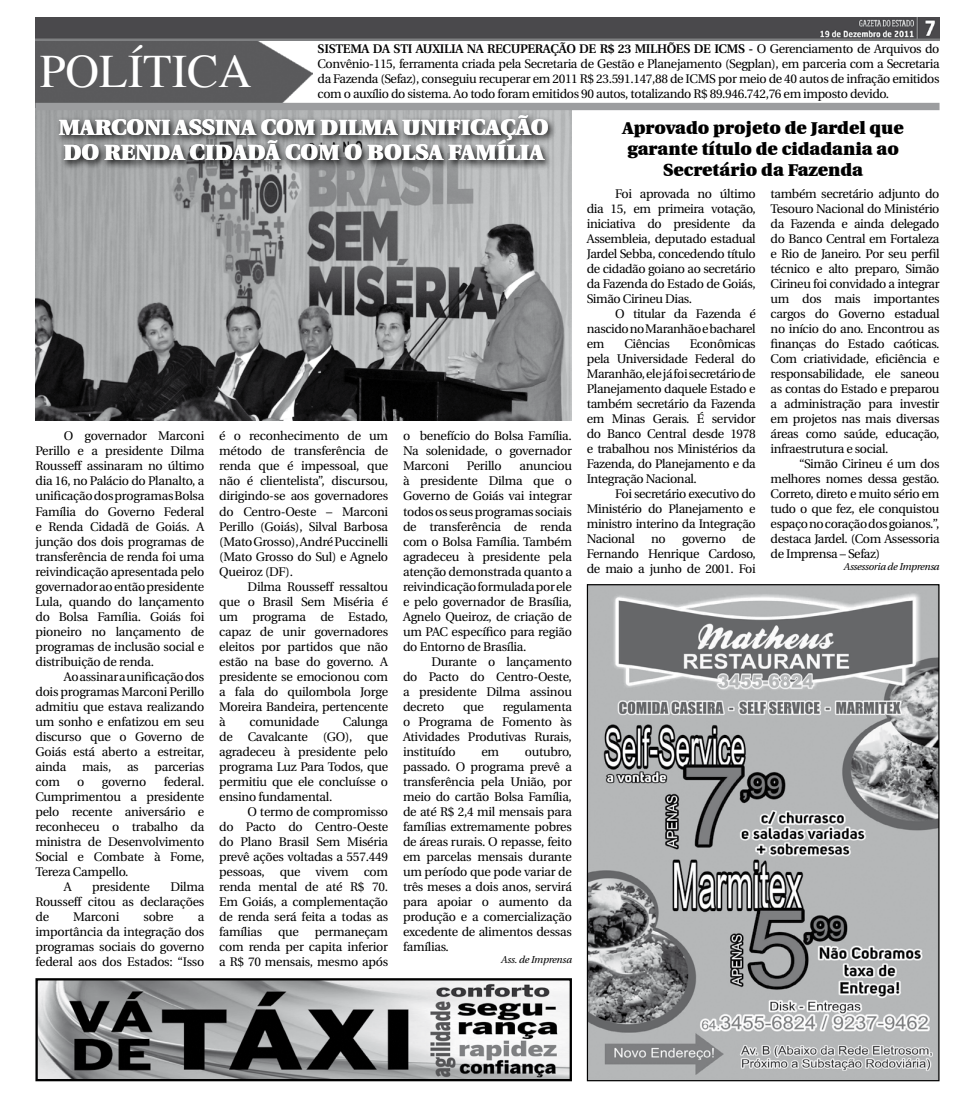
<style>
.page{position:relative;width:975px;height:1099px;background:#fff}
.page>*{position:absolute;margin:0;border:0;box-sizing:border-box;transform-origin:0 0}
.t1{font:47.5px "Times";color:#fff}
.t2{font:900 22.5px/25px "Utopia";color:#fff}
.t3{font:900 17.5px/21px "Utopia";color:#000;text-align:center}
.t4{font:12.5px/15px "Utopia";letter-spacing:-.02em;color:#000;text-align:justify}
.t5{font:600 12.5px "Utopia";letter-spacing:-.03em;color:#000}
.t6{font:italic 10px "Utopia";letter-spacing:-.03em;color:#000}
.s1{font-weight:600}
</style>
<div class="page">
<img style="left:35px;top:110px;width:537px;height:311px">
<img style="left:38px;top:981px;width:531px;height:97px">
<div style="left:35px;top:978px;width:537px;height:103px;border:2px solid #000"></div>
<img style="left:35px;top:40px;width:277px;height:63px">
<div style="left:35px;top:103px;width:904px;height:7px;background:#9c9d9f"></div>
<img style="left:35px;top:18px;width:904px;height:22px">
<img style="left:588px;top:586px;width:349px;height:493px">
<svg style="left:55px;top:111px;width:517px;height:70px;background:#828384"></svg>
<h1 class="t1" style="left:40px;top:44px;width:214px">POLÍTICA</h1>
<p class="t5" style="left:317px;top:42px;width:411px">SISTEMA DA STI AUXILIA NA RECUPERAÇÃO DE R$ 23 MILHÕES DE ICMS</p>
<p class="t4" style="left:317px;top:42px;width:623px;text-indent:431px"><span class="s1">-</span> O Gerenciamento de Arquivos do Convênio-115, ferramenta criada pela Secretaria de Gestão e Planejamento (Segplan), em parceria com a Secretaria da Fazenda (Sefaz), conseguiu recuperar em 2011 R$ 23.591.147,88 de ICMS por meio de 40 autos de infração emitidos com o auxílio do sistema. Ao todo foram emitidos 90 autos, totalizando R$ 89.946.742,76 em imposto devido.</p>
<h3 class="t3" style="left:622px;top:118px;width:282px">APROVADO PROJETO DE JARDEL QUE<br>GARANTE TÍTULO DE CIDADANIA AO<br>SECRETÁRIO DA FAZENDA</h3>
<p class="t4" style="left:586px;top:186px;width:170px;text-indent:28px">Foi aprovada no último dia 15, em primeira votação, iniciativa do presidente da Assembleia, deputado estadual Jardel Sebba, concedendo título de cidadão goiano ao secretário da Fazenda do Estado de Goiás, Simão Cirineu Dias.</p>
<p class="t4" style="left:586px;top:306px;width:170px;text-indent:28px">O titular da Fazenda é nascido no Maranhão e bacharel em</p>
<h2 class="t2" style="left:59px;top:115px;width:491px">MARCONI ASSINA COM DILMA UNIFICAÇÃO<br>DO RENDA CIDADÃ COM O BOLSA FAMÍLIA</h2>
<p class="t4" style="left:770px;top:186px;width:170px">também secretário adjunto do Tesouro Nacional do Ministério da Fazenda e ainda delegado do Banco Central em Fortaleza e Rio de Janeiro. Por seu perfil técnico e alto preparo, Simão Cirineu foi convidado a integrar um dos mais importantes cargos do Governo estadual no início do ano. Encontrou as finanças do Estado caóticas.<br>Com criatividade, eficiência e responsabilidade, ele saneou as contas do Estado e preparou a administração para investir em projetos nas mais diversas áreas como saúde, educação, infraestrutura e social.</p>
<p class="t4" style="left:770px;top:456px;width:170px;text-indent:28px">“Simão Cirineu é um dos melhores nomes dessa gestão.<br>Correto, direto e muito sério em tudo o que fez, ele conquistou espaço no coração dos goianos.”, destaca Jardel. (Com Assessoria de Imprensa – Sefaz)</p>
<p class="t6" style="left:843px;top:561px;width:97px">Assessoria de Imprensa</p>
<p class="t4" style="left:586px;top:336px;width:170px;text-indent:103px">Econômicas pela Universidade Federal do Maranhão, ele já foi secretário de Planejamento daquele Estado e também secretário da Fazenda em Minas Gerais. É servidor do Banco Central desde 1978 e trabalhou nos Ministérios da Fazenda, do Planejamento e da Integração Nacional.</p>
<p class="t4" style="left:586px;top:486px;width:170px;text-indent:28px">Foi secretário executivo do Ministério do Planejamento e ministro interino da Integração Nacional</p>
<p class="t4" style="left:624px;top:336px;width:47px">Ciências</p>
<p class="t4" style="left:35px;top:429px;width:170px;text-indent:28px">O governador Marconi Perillo e a presidente Dilma Rousseff assinaram no último dia 16, no Palácio do Planalto, a unificação dos programas Bolsa Família do Governo Federal e Renda Cidadã de Goiás. A junção dos dois programas de transferência de renda foi uma reivindicação apresentada pelo governador ao então presidente Lula, quando do lançamento do Bolsa Família. Goiás foi pioneiro no lançamento de programas de inclusão social e distribuição de renda.</p>
<p class="t4" style="left:35px;top:669px;width:170px;text-indent:28px">Ao assinar a unificação dos dois programas Marconi Perillo admitiu que estava realizando um sonho e enfatizou em seu discurso que o Governo de Goiás está aberto a estreitar, ainda mais, as parcerias com</p>
<p class="t4" style="left:219px;top:429px;width:170px">é o reconhecimento de um método de transferência de renda que é impessoal, que não é clientelista”, discursou, dirigindo-se aos governadores do Centro-Oeste – Marconi Perillo (Goiás), Silval Barbosa (Mato Grosso), André Puccinelli (Mato Grosso do Sul) e Agnelo Queiroz (DF).</p>
<p class="t4" style="left:219px;top:579px;width:170px;text-indent:28px">Dilma Rousseff ressaltou que o Brasil Sem Miséria é um programa de Estado, capaz de unir governadores eleitos por partidos que não estão na base do governo. A presidente se emocionou com a fala do quilombola Jorge Moreira Bandeira, pertencente à</p>
<p class="t4" style="left:403px;top:429px;width:170px">o benefício do Bolsa Família.<br>Na solenidade, o governador Marconi</p>
<p class="t4" style="left:467px;top:459px;width:36px">Perillo</p>
<p class="t4" style="left:403px;top:459px;width:170px;text-indent:116px">anunciou à presidente Dilma que o Governo de Goiás vai integrar todos os seus programas sociais de transferência de renda com o Bolsa Família. Também agradeceu à presidente pela atenção demonstrada quanto a reivindicação formulada por ele e pelo governador de Brasília, Agnelo Queiroz, de criação de um PAC específico para região do Entorno de Brasília.</p>
<p class="t4" style="left:403px;top:654px;width:170px;text-indent:28px">Durante o lançamento do Pacto do Centro-Oeste, a presidente Dilma assinou decreto</p>
<p class="t4" style="left:586px;top:531px;width:170px;text-indent:155px">de Fernando Henrique Cardoso, de maio a junho de 2001. Foi</p>
<p class="t4" style="left:651px;top:531px;width:16px">no</p>
<p class="t4" style="left:682px;top:531px;width:45px">governo</p>
<p class="t4" style="left:403px;top:699px;width:170px;text-indent:100px">regulamenta o Programa de Fomento às Atividades Produtivas Rurais, instituído</p>
<p class="t4" style="left:463px;top:699px;width:22px">que</p>
<p class="t4" style="left:219px;top:714px;width:170px;text-indent:124px">Calunga de Cavalcante (GO), que agradeceu à presidente pelo programa Luz Para Todos, que permitiu que ele concluísse o ensino fundamental.</p>
<p class="t4" style="left:219px;top:804px;width:170px;text-indent:28px">O termo de compromisso do Pacto do Centro-Oeste do Plano Brasil Sem Miséria prevê ações voltadas a 557.449 pessoas, que vivem com renda mental de até R$ 70.<br>Em Goiás, a complementação de renda será feita a todas as famílias</p>
<p class="t4" style="left:249px;top:714px;width:71px">comunidade</p>
<p class="t4" style="left:403px;top:744px;width:170px;text-indent:122px">outubro, passado. O programa prevê a transferência pela União, por meio do cartão Bolsa Família, de até R$ 2,4 mil mensais para famílias extremamente pobres de áreas rurais. O repasse, feito em parcelas mensais durante um período que pode variar de três meses a dois anos, servirá para apoiar o aumento da produção e a comercialização excedente de alimentos dessas famílias.</p>
<p class="t6" style="left:501px;top:953px;width:72px">Ass. de Imprensa</p>
<p class="t4" style="left:481px;top:744px;width:19px">em</p>
<p class="t4" style="left:77px;top:774px;width:9px">o</p>
<p class="t4" style="left:102px;top:774px;width:46px">governo</p>
<p class="t4" style="left:164px;top:774px;width:42px">federal.</p>
<p class="t4" style="left:35px;top:789px;width:170px">Cumprimentou a presidente</p>
<p class="t4" style="left:35px;top:804px;width:170px">pelo recente aniversário e</p>
<p class="t4" style="left:35px;top:819px;width:170px">reconheceu o trabalho da</p>
<p class="t4" style="left:35px;top:834px;width:170px">ministra de Desenvolvimento</p>
<p class="t4" style="left:35px;top:849px;width:170px">Social e Combate à Fome,</p>
<p class="t4" style="left:35px;top:864px;width:95px">Tereza Campello.</p>
<p class="t4" style="left:64px;top:879px;width:9px">A</p>
<p class="t4" style="left:92px;top:879px;width:59px">presidente</p>
<p class="t4" style="left:35px;top:879px;width:170px;text-indent:135px">Dilma Rousseff citou as declarações de</p>
<p class="t4" style="left:73px;top:909px;width:48px">Marconi</p>
<p class="t4" style="left:143px;top:909px;width:32px">sobre</p>
<p class="t4" style="left:35px;top:909px;width:170px;text-indent:162px">a importância da integração dos programas sociais do governo federal aos dos Estados: “Isso</p>
<p class="t4" style="left:219px;top:924px;width:170px;text-indent:96px">permaneçam com renda per capita inferior a R$ 70 mensais, mesmo após</p>
<p class="t4" style="left:278px;top:924px;width:22px">que</p>
</div>
